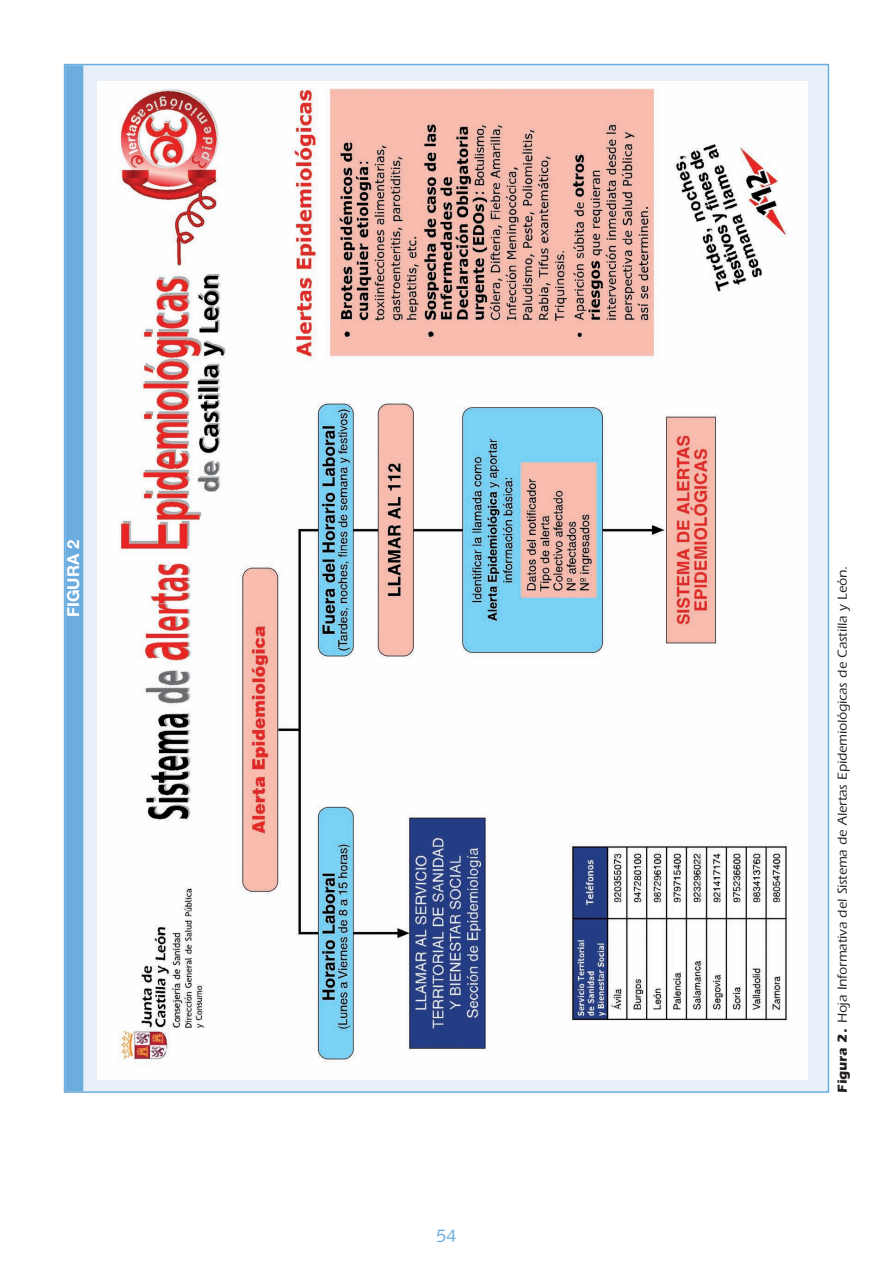
<style>
.page{position:relative;width:893px;height:1276px;background:#fff}
.page>*{position:absolute;margin:0;border:0;box-sizing:border-box;transform-origin:0 0}
.t1{font:18px "Syntax";color:#6caddf}
.t2{font:700 16.5px "Helvetica Neue";color:#fff}
.t3{font:500 13.5px "Itc Eras";color:#231f20}
.s1{font-weight:700}
</style>
<div class="page">
<div style="left:65px;top:65px;width:763px;height:1027px;background:#e7f0f9"></div>
<div style="left:65px;top:65px;width:18px;height:1026px;background:#6caddf"></div>
<img style="left:97px;top:81px;width:710px;height:998px">
<p class="t2" style="left:67px;top:617px;width:79px;rotate:-90deg">FIGURA 2</p>
<h1 class="t1" style="left:436px;top:1228px;width:22px">54</h1>
<p class="t3" style="left:838px;top:1092px;width:528px;rotate:-90deg"><span class="s1">Figura 2.</span> Hoja Informativa del Sistema de Alertas Epidemiológicas de Castilla y León.</p>
</div>
